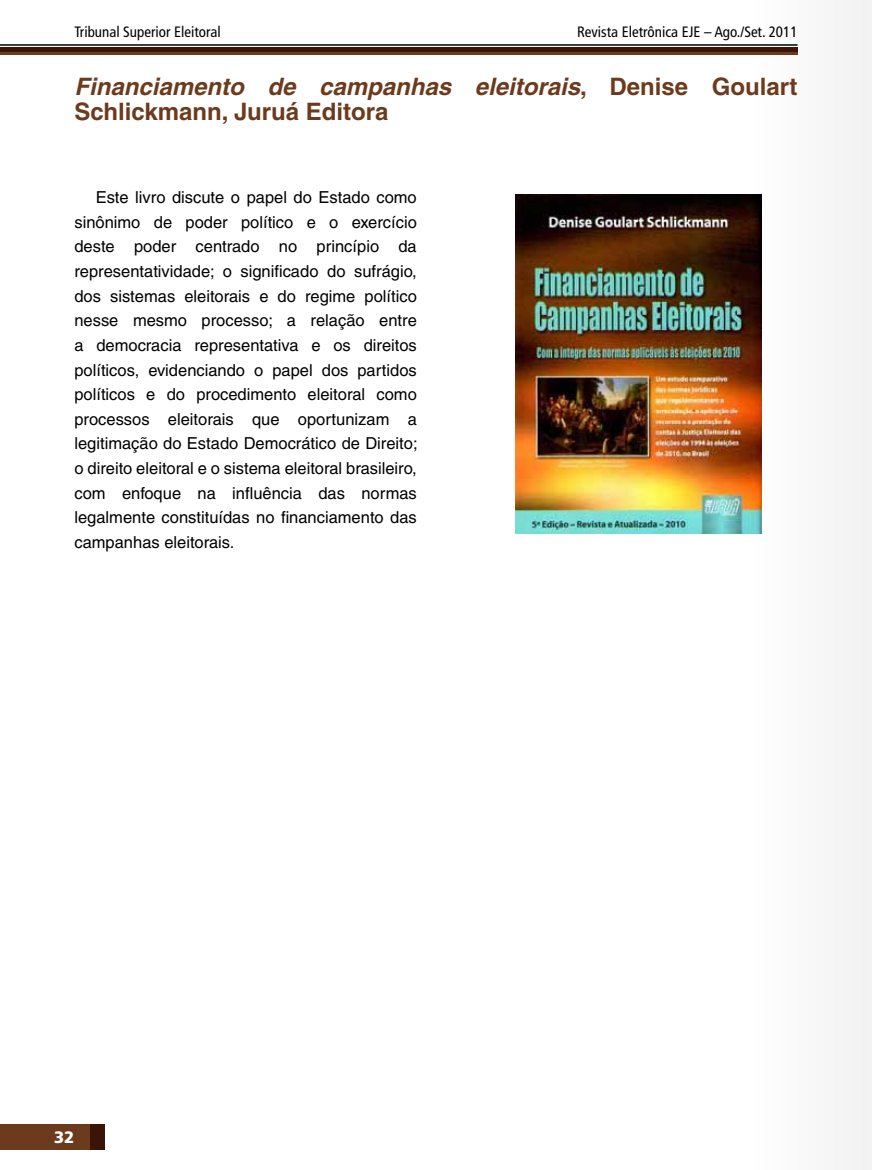
<style>
.page{position:relative;width:872px;height:1170px;background:#fff}
.page>*{position:absolute;margin:0;border:0;box-sizing:border-box;transform-origin:0 0}
.t1{font:700 24px/24.6px "Helvetica";color:#6c3b1d}
.t2{font:16.5px/24.6px "Helvetica";color:#000;text-align:justify}
.t3{font:900 16.5px "Frutiger LT Std";color:#fff}
.t4{font:condensed 15px "Frutiger LT Std";color:#000}
.s1{font-style:italic}
</style>
<div class="page">
<div style="left:742px;top:0;width:130px;height:1169px;background:#f8f8f8"></div>
<div style="left:0;top:47px;width:797px;height:6px;background:#3a1505"></div>
<hr style="left:0;top:53px;width:797px;height:2px;background:#6c3b1d">
<div style="left:89px;top:1123px;width:16px;height:26px;background:#3a1505"></div>
<div style="left:0;top:1123px;width:90px;height:26px;background:#6c3b1d"></div>
<hr style="left:0;top:44px;width:797px;height:2px;background:#000">
<img style="left:516px;top:194px;width:245px;height:339px">
<p class="t4" style="left:74px;top:23px;width:148px">Tribunal Superior Eleitoral</p>
<p class="t4" style="left:577px;top:23px;width:222px">Revista Eletrônica EJE – Ago./Set. 2011</p>
<h1 class="t1" style="left:74px;top:74px;width:724px"><span class="s1">Financiamento de campanhas eleitorais</span>, Denise Goulart<br>Schlickmann, Juruá Editora</h1>
<p class="t2" style="left:74px;top:185px;width:345px;text-indent:21px">Este livro discute o papel do Estado como sinônimo de poder político e o exercício deste poder centrado no princípio da representatividade; o significado do sufrágio, dos sistemas eleitorais e do regime político nesse mesmo processo; a relação entre a democracia representativa e os direitos políticos, evidenciando o papel dos partidos políticos e do procedimento eleitoral como processos eleitorais que oportunizam a legitimação do Estado Democrático de Direito; o direito eleitoral e o sistema eleitoral brasileiro, com enfoque na influência das normas legalmente constituídas no financiamento das campanhas eleitorais.</p>
<p class="t3" style="left:54px;top:1127px;width:22px">32</p>
</div>
